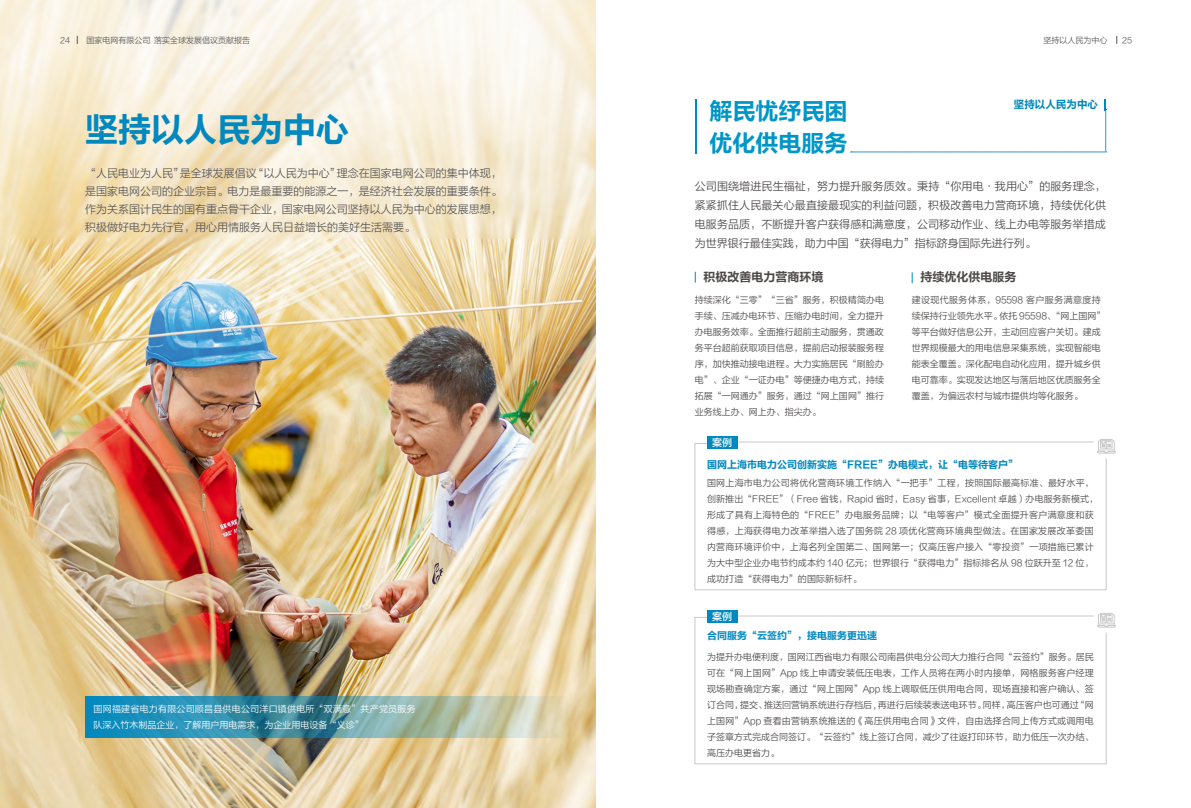
<style>
.page{position:relative;width:1191px;height:808px;background:#fff}
.page>*{position:absolute;margin:0;border:0;box-sizing:border-box;transform-origin:0 0}
.t1{font:33px "FZLTCHJW GB1 0";color:#0088bf}
.t2{font:23px/32px "FZLTCHJW GB1 0";color:#0096c8}
.t3{font:12px "FZLTCHJW GB1 0";color:#4c4948}
.t4{font:11px/18px "FZLTXIHK GBK1 0";color:#595757;text-align:justify}
.t5{font:11px/19px "FZLTXIHK GBK1 0";color:#4c4948;text-align:justify}
.t6{font:10.5px "FZLTCHJW GB1 0";color:#0088bf}
.t7{font:10px "FZLTCHJW GB1 0";color:#0088bf}
.t8{font:10px "FZLTZHJW GB1 0";color:#fff}
.t9{font:9px/16px "FZLTXIHK GBK1 0";letter-spacing:.01em;color:#4c4948;text-align:justify}
.t10{font:9px/16px "FZLTXIHK GBK1 0";letter-spacing:.025em;color:#fff}
.t11{font:8px "FZLTXIHK GBK1 0";color:#595757}
</style>
<div class="page">
<img style="left:0;top:499px;width:595px;height:309px">
<svg style="left:85px;top:696px;width:510px;height:41px;background:#6ca4a8"></svg>
<hr style="left:694px;top:99px;width:2px;height:55px;background:#0088bf">
<img style="left:0;top:0;width:595px;height:499px">
<svg style="left:850px;top:99px;width:256px;height:54px"></svg>
<svg style="left:694px;top:443px;width:412px;height:147px"></svg>
<hr style="left:726px;top:442px;width:367px;height:1px;background:#c9c9c9">
<svg style="left:1096px;top:439px;width:19px;height:15px"></svg>
<div style="left:707px;top:436px;width:30px;height:13px;background:#0088bf"></div>
<svg style="left:694px;top:617px;width:412px;height:147px"></svg>
<hr style="left:726px;top:616px;width:367px;height:1px;background:#c9c9c9">
<svg style="left:1096px;top:613px;width:19px;height:15px"></svg>
<div style="left:707px;top:610px;width:30px;height:13px;background:#0088bf"></div>
<p class="t11" style="left:60px;top:36px;width:11px">24</p>
<p class="t11" style="left:86px;top:36px;width:165px">国家电网有限公司 落实全球发展倡议贡献报告</p>
<p class="t11" style="left:1043px;top:36px;width:65px">坚持以人民为中心</p>
<p class="t11" style="left:1122px;top:36px;width:11px">25</p>
<h1 class="t1" style="left:85px;top:112px;width:266px">坚持以人民为中心</h1>
<p class="t4" style="left:85px;top:164px;width:418px">“人民电业为人民”是全球发展倡议“以人民为中心”理念在国家电网公司的集中体现，是国家电网公司的企业宗旨。电力是最重要的能源之一，是经济社会发展的重要条件。作为关系国计民生的国有重点骨干企业，国家电网公司坚持以人民为中心的发展思想，积极做好电力先行官，用心用情服务人民日益增长的美好生活需要。</p>
<p class="t10" style="left:94px;top:701px;width:324px">国网福建省电力有限公司顺昌县供电公司洋口镇供电所“双满意”共产党员服务队深入竹木制品企业，了解用户用电需求，为企业用电设备“义诊”</p>
<h2 class="t2" style="left:709px;top:96px;width:139px">解民忧纾民困优化供电服务</h2>
<p class="t6" style="left:1013px;top:99px;width:86px">坚持以人民为中心</p>
<p class="t5" style="left:694px;top:177px;width:413px">公司围绕增进民生福祉，努力提升服务质效。秉持“你用电·我用心”的服务理念，紧紧抓住人民最关心最直接最现实的利益问题，积极改善电力营商环境，持续优化供电服务品质，不断提升客户获得感和满意度，公司移动作业、线上办电等服务举措成为世界银行最佳实践，助力中国“获得电力”指标跻身国际先进行列。</p>
<h3 class="t3" style="left:703px;top:271px;width:121px">积极改善电力营商环境</h3>
<p class="t9" style="left:695px;top:292px;width:191px">持续深化“三零”“三省”服务，积极精简办电手续、压减办电环节、压缩办电时间，全力提升办电服务效率。全面推行超前主动服务，贯通政务平台超前获取项目信息，提前启动报装服务程序，加快推动接电进程。大力实施居民“刷脸办电”、企业“一证办电”等便捷办电方式，持续拓展“一网通办”服务，通过“网上国网”推行业务线上办、网上办、指尖办。</p>
<p class="t8" style="left:712px;top:437px;width:21px">案例</p>
<h3 class="t3" style="left:920px;top:271px;width:97px">持续优化供电服务</h3>
<p class="t9" style="left:911px;top:292px;width:195px;text-align:left">建设现代服务体系，95598 客户服务满意度持续保持行业领先水平。依托 95598、“网上国网”等平台做好信息公开，主动回应客户关切。建成世界规模最大的用电信息采集系统，实现智能电能表全覆盖。深化配电自动化应用，提升城乡供电可靠率。实现发达地区与落后地区优质服务全覆盖，为偏远农村与城市提供均等化服务。</p>
<p class="t7" style="left:707px;top:459px;width:312px">国网上海市电力公司创新实施“FREE”办电模式，让“电等待客户”</p>
<p class="t9" style="left:707px;top:475px;width:393px;text-align:left">国网上海市电力公司将优化营商环境工作纳入“一把手”工程，按照国际最高标准、最好水平，创新推出“FREE”（Free 省钱，Rapid 省时，Easy 省事，Excellent 卓越）办电服务新模式，形成了具有上海特色的“FREE”办电服务品牌；以“电等客户”模式全面提升客户满意度和获得感，上海获得电力改革举措入选了国务院 28 项优化营商环境典型做法。在国家发展改革委国内营商环境评价中，上海名列全国第二、国网第一；仅高压客户接入“零投资”一项措施已累计为大中型企业办电节约成本约 140 亿元；世界银行“获得电力”指标排名从 98 位跃升至 12 位，成功打造“获得电力”的国际新标杆。</p>
<p class="t8" style="left:712px;top:611px;width:21px">案例</p>
<p class="t7" style="left:707px;top:630px;width:171px">合同服务“云签约”，接电服务更迅速</p>
<p class="t9" style="left:707px;top:649px;width:388px">为提升办电便利度，国网江西省电力有限公司南昌供电分公司大力推行合同“云签约”服务。居民可在“网上国网”App 线上申请安装低压电表，工作人员将在两小时内接单，网格服务客户经理现场勘查确定方案，通过“网上国网”App 线上调取低压供用电合同，现场直接和客户确认、签订合同，提交、推送回营销系统进行存档后 , 再进行后续装表送电环节。同样，高压客户也可通过“网上国网”App 查看由营销系统推送的《高压供用电合同》文件，自由选择合同上传方式或调用电子签章方式完成合同签订。“云签约”线上签订合同，减少了往返打印环节，助力低压一次办结、高压办电更省力。</p>
</div>
